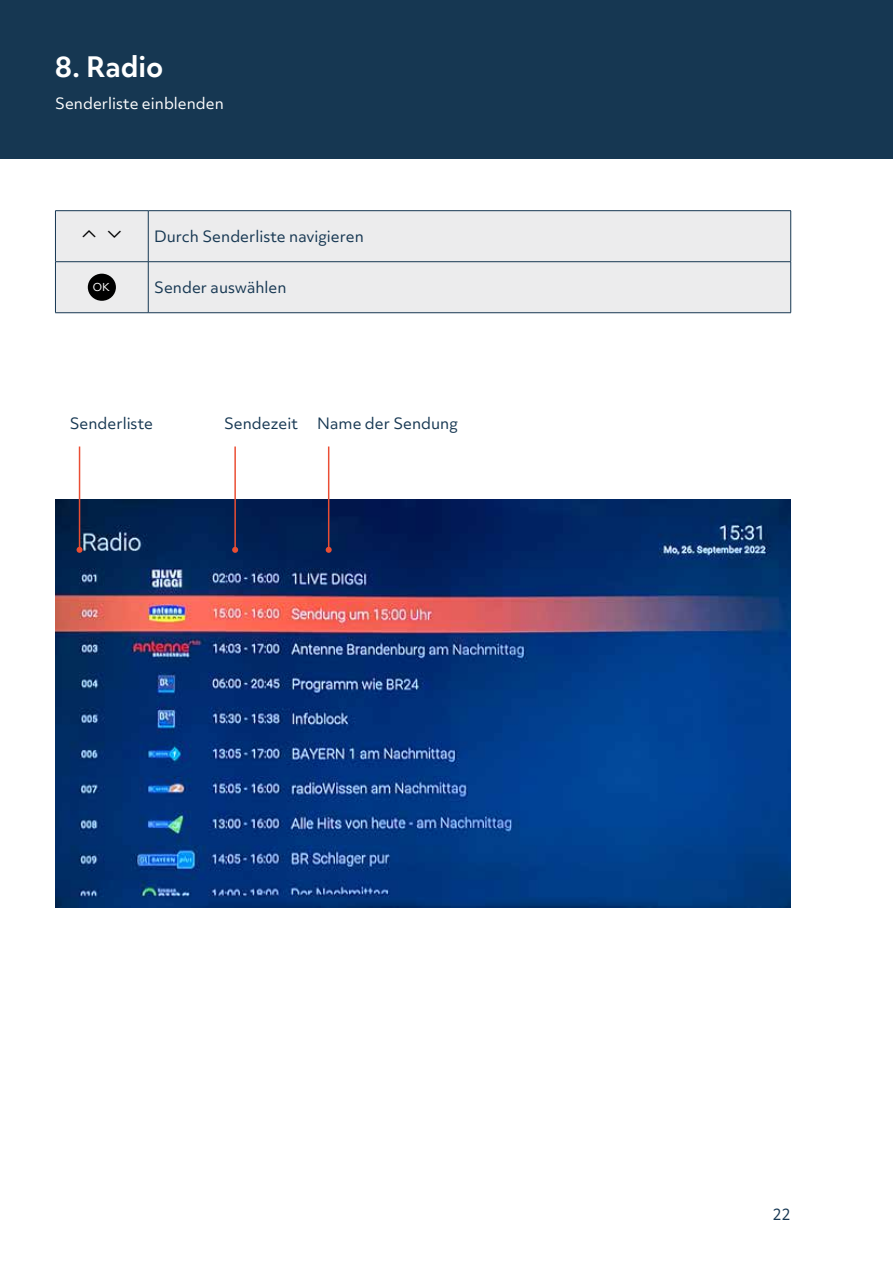
<style>
.page{position:relative;width:893px;height:1263px;background:#fff}
.page>*{position:absolute;margin:0;border:0;box-sizing:border-box;transform-origin:0 0}
.t1{font:700 27px "Objektiv Mk 3";letter-spacing:-.005em;color:#fff}
.t2{font:15px "Objektiv Mk 3";color:#163752}
.t3{font:15px "Objektiv Mk 3";color:#fff}
.t4{font:10.5px "Objektiv Mk 3";color:#fff}
</style>
<div class="page">
<div style="left:0;top:0;width:893px;height:158px;background:#163752"></div>
<img style="left:55px;top:500px;width:736px;height:408px">
<div style="left:56px;top:211px;width:734px;height:101px;background:#ececed"></div>
<hr style="left:55px;top:210px;width:93px;height:1px;background:#163752">
<hr style="left:55px;top:211px;width:1px;height:50px;background:#163752">
<hr style="left:148px;top:210px;width:643px;height:1px;background:#163752">
<hr style="left:148px;top:211px;width:1px;height:50px;background:#163752">
<hr style="left:790px;top:211px;width:1px;height:50px;background:#163752">
<hr style="left:55px;top:261px;width:93px;height:1px;background:#163752">
<hr style="left:55px;top:262px;width:1px;height:51px;background:#163752">
<hr style="left:148px;top:261px;width:643px;height:1px;background:#163752">
<hr style="left:148px;top:262px;width:1px;height:51px;background:#163752">
<hr style="left:790px;top:262px;width:1px;height:51px;background:#163752">
<hr style="left:55px;top:312px;width:93px;height:1px;background:#163752">
<hr style="left:148px;top:312px;width:643px;height:1px;background:#163752">
<div style="left:88px;top:274px;width:28px;height:27px;background:#000;border-radius:50%"></div>
<hr style="left:79px;top:446px;width:1px;height:104px;background:#ea4e34">
<svg style="left:77px;top:547px;width:6px;height:6px"></svg>
<hr style="left:234px;top:446px;width:2px;height:104px;background:#ea4e34">
<svg style="left:232px;top:547px;width:6px;height:6px"></svg>
<hr style="left:328px;top:446px;width:1px;height:104px;background:#ea4e34">
<svg style="left:326px;top:547px;width:6px;height:6px"></svg>
<svg style="left:83px;top:230px;width:13px;height:8px"></svg>
<svg style="left:108px;top:230px;width:13px;height:8px"></svg>
<h1 class="t1" style="left:55px;top:48px;width:110px">8. Radio</h1>
<p class="t3" style="left:55px;top:93px;width:170px">Senderliste einblenden</p>
<p class="t2" style="left:154px;top:226px;width:211px">Durch Senderliste navigieren</p>
<p class="t4" style="left:93px;top:280px;width:19px">OK</p>
<p class="t2" style="left:154px;top:277px;width:134px">Sender auswählen</p>
<p class="t2" style="left:70px;top:413px;width:85px">Senderliste</p>
<p class="t2" style="left:224px;top:413px;width:75px">Sendezeit</p>
<p class="t2" style="left:317px;top:413px;width:142px">Name der Sendung</p>
<p class="t2" style="left:772px;top:1204px;width:20px">22</p>
</div>
